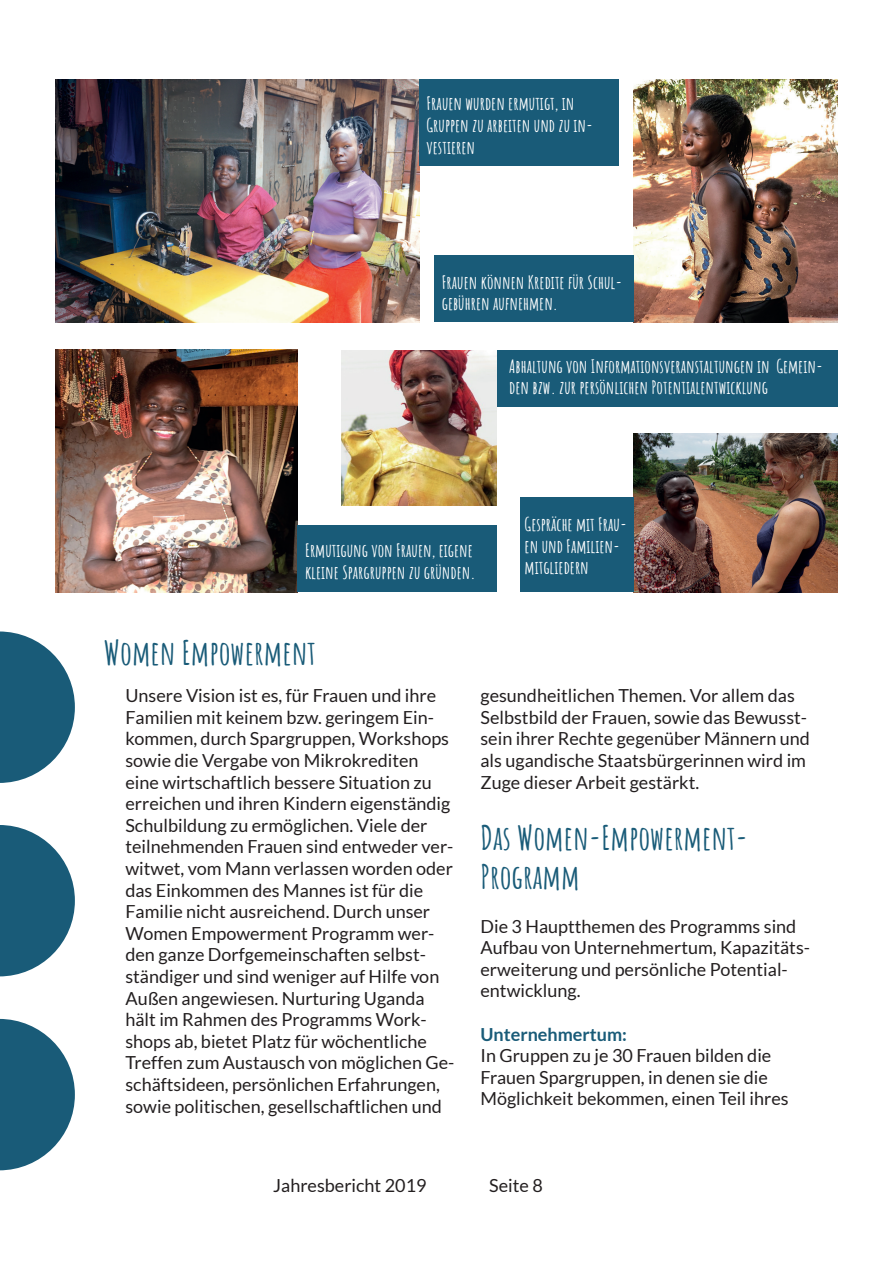
<style>
.page{position:relative;width:893px;height:1263px;background:#fff}
.page>*{position:absolute;margin:0;border:0;box-sizing:border-box;transform-origin:0 0}
.t1{font:700 33px/39.6px "Amatic SC";color:#195b78}
.t2{font:18px/21.6px "Lato";color:#231f20}
.t3{font:700 18px/21.6px "Amatic SC";color:#fff}
.t4{font:700 18px "Lato";color:#195b78}
</style>
<div class="page">
<svg style="left:0;top:1019px;width:75px;height:151px"></svg>
<svg style="left:0;top:825px;width:75px;height:151px"></svg>
<svg style="left:0;top:631px;width:75px;height:152px"></svg>
<img style="left:55px;top:80px;width:364px;height:242px">
<img style="left:55px;top:350px;width:243px;height:242px">
<img style="left:342px;top:351px;width:155px;height:155px">
<div style="left:419px;top:80px;width:199px;height:86px;background:#195b78"></div>
<img style="left:634px;top:80px;width:204px;height:242px">
<div style="left:434px;top:255px;width:200px;height:67px;background:#195b78"></div>
<div style="left:298px;top:525px;width:199px;height:67px;background:#195b78"></div>
<div style="left:497px;top:350px;width:341px;height:56px;background:#195b78"></div>
<img style="left:634px;top:433px;width:204px;height:159px">
<div style="left:520px;top:497px;width:114px;height:95px;background:#195b78"></div>
<p class="t3" style="left:427px;top:92px;width:168px">Frauen wurden ermutigt, in<br>Gruppen zu arbeiten und zu in&shy;vestieren</p>
<p class="t3" style="left:442px;top:270px;width:182px">Frauen können Kredite für Schul&shy;gebühren aufnehmen.</p>
<p class="t3" style="left:509px;top:354px;width:315px">Abhaltung von Informationsveranstaltungen in Gemein&shy;den bzw. zur persönlichen Potentialentwicklung</p>
<p class="t3" style="left:305px;top:538px;width:172px">Ermutigung von Frauen, eigene kleine Spargruppen zu gründen.</p>
<h1 class="t1" style="left:104px;top:631px;width:214px">Women Empowerment</h1>
<p class="t3" style="left:525px;top:512px;width:104px">Gespräche mit Frau&shy;en und Familien&shy;mitgliedern</p>
<p class="t2" style="left:125px;top:685px;width:330px">Unsere Vision ist es, für Frauen und ihre Familien mit keinem bzw. geringem Ein&shy;kommen, durch Spargruppen, Workshops sowie die Vergabe von Mikrokrediten eine wirtschaftlich bessere Situation zu erreichen und ihren Kindern eigenständig Schulbildung zu ermöglichen. Viele der teilnehmenden Frauen sind entweder ver&shy;witwet, vom Mann verlassen worden oder das Einkommen des Mannes ist für die Familie nicht ausreichend. Durch unser Women Empowerment Programm wer&shy;den ganze Dorfgemeinschaften selbst&shy;ständiger und sind weniger auf Hilfe von Außen angewiesen. Nurturing Uganda hält im Rahmen des Programms Work&shy;shops ab, bietet Platz für wöchentliche Treffen zum Austausch von möglichen Ge&shy;schäftsideen, persönlichen Erfahrungen, sowie politischen, gesellschaftlichen und</p>
<p class="t2" style="left:480px;top:685px;width:331px">gesundheitlichen Themen. Vor allem das Selbstbild der Frauen, sowie das Bewusst&shy;sein ihrer Rechte gegenüber Männern und als ugandische Staatsbürgerinnen wird im Zuge dieser Arbeit gestärkt.</p>
<h1 class="t1" style="left:480px;top:816px;width:269px">Das Women-Empowerment-<br>Programm</h1>
<p class="t2" style="left:480px;top:915px;width:331px">Die 3 Hauptthemen des Programms sind Aufbau von Unternehmertum, Kapazitäts&shy;erweiterung und persönliche Potential&shy;entwicklung.</p>
<p class="t4" style="left:480px;top:1024px;width:148px">Unternehmertum:</p>
<p class="t2" style="left:480px;top:1045px;width:310px">In Gruppen zu je 30 Frauen bilden die<br>Frauen Spargruppen, in denen sie die<br>Möglichkeit bekommen, einen Teil ihres</p>
<p class="t2" style="left:273px;top:1175px;width:155px">Jahresbericht 2019</p>
<p class="t2" style="left:489px;top:1175px;width:55px">Seite 8</p>
</div>
